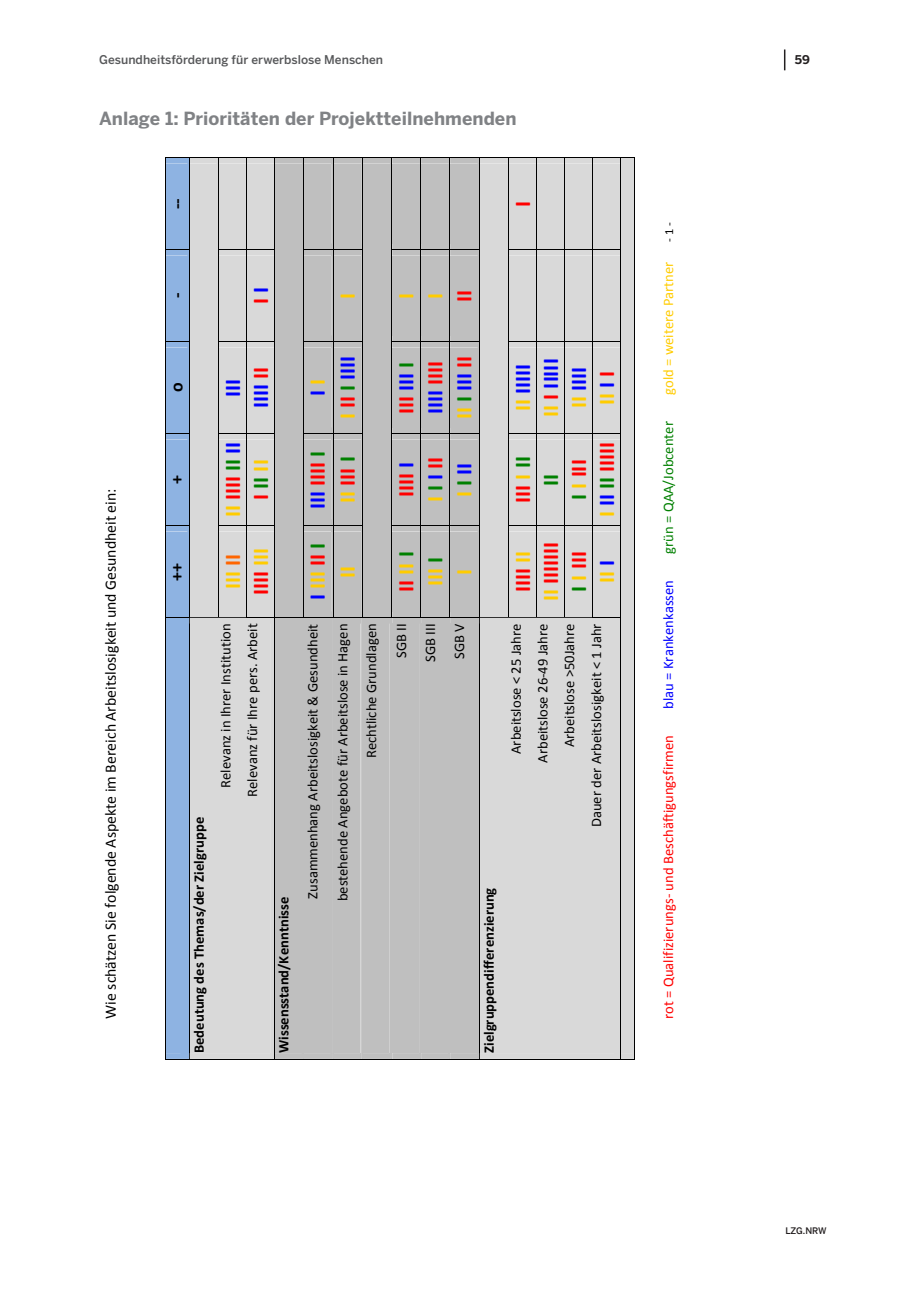
<style>
.page{position:relative;width:906px;height:1289px;background:#fff}
.page>*{position:absolute;margin:0;border:0;box-sizing:border-box;transform-origin:0 0}
.t1{font:700 22.5px "Calibri";letter-spacing:.005em;color:#f00}
.t2{font:700 22.5px "Calibri";letter-spacing:.005em;color:#00f}
.t3{font:700 22.5px "Calibri";letter-spacing:.005em;color:#fc0}
.t4{font:700 22.5px "Calibri";color:#008000}
.t5{font:700 18px "Benton Sans";letter-spacing:.005em;color:#808285}
.t6{font:700 18px "Calibri";color:#000}
.t7{font:15.75px "Calibri";color:#000}
.t8{font:14.55px/26.7px "Calibri";color:#000;text-align:right}
.t9{font:700 14.55px "Calibri";color:#000}
.t10{font:14.55px "Calibri";color:#f00}
.t11{font:14.55px "Calibri";color:#fc0}
.t12{font:14.55px "Calibri";color:#00f}
.t13{font:14.55px "Calibri";color:#008000}
.t14{font:12.45px "Calibri";color:#000}
.t15{font:500 12px "Benton Sans";letter-spacing:.005em;color:#57585a}
.t16{font:700 12px "Benton Sans";color:#231f20}
.t17{font:500 9px "Benton Sans";letter-spacing:-.01em;color:#231f20}
.s1{color:#00f}
.s2{color:#f00}
.s3{color:#fc0}
.s4{color:#008000}
.s5{color:#ff6500}
.s6{font-weight:700}
.s7{font-weight:700;font-size:22.5px;color:#00f}
.s8{font-weight:700;font-size:22.5px;color:#fc0}
.s9{font-weight:700;font-size:22.5px;color:#f00}
.s10{font-weight:700;font-size:22.5px;color:#008000}
</style>
<div class="page">
<svg style="left:784px;top:49px;width:1px;height:21px"></svg>
<svg style="left:165px;top:157px;width:470px;height:902px;background:#c3c5c7"></svg>
<p class="t15" style="left:99px;top:53px;width:285px">Gesundheitsförderung für erwerbslose Menschen</p>
<p class="t5" style="left:99px;top:108px;width:419px">Anlage 1: Prioritäten der Projektteilnehmenden</p>
<p class="t7" style="left:101px;top:1018px;width:531px;rotate:-90deg">Wie schätzen Sie folgende Aspekte im Bereich Arbeitslosigkeit und Gesundheit ein:</p>
<p class="t6" style="left:165px;top:209px;width:13px;rotate:-90deg">--</p>
<h1 class="t1" style="left:509px;top:207px;width:8px;rotate:-90deg">I</h1>
<p class="t6" style="left:165px;top:298px;width:7px;rotate:-90deg">-</p>
<h1 class="t1" style="left:247px;top:304px;width:19px;rotate:-90deg">I<span class="s1">I</span></h1>
<h1 class="t3" style="left:333px;top:298px;width:8px;rotate:-90deg">I</h1>
<h1 class="t3" style="left:392px;top:298px;width:8px;rotate:-90deg">I</h1>
<h1 class="t3" style="left:421px;top:298px;width:8px;rotate:-90deg">I</h1>
<h1 class="t1" style="left:450px;top:302px;width:14px;rotate:-90deg">II</h1>
<p class="t6" style="left:165px;top:392px;width:11px;rotate:-90deg">o</p>
<h1 class="t2" style="left:219px;top:396px;width:20px;rotate:-90deg">III</h1>
<h1 class="t2" style="left:247px;top:408px;width:43px;rotate:-90deg">IIII <span class="s2">II</span></h1>
<h1 class="t2" style="left:303px;top:396px;width:19px;rotate:-90deg">I <span class="s3">I</span></h1>
<h1 class="t2" style="left:333px;top:419px;width:65px;rotate:-90deg"><span class="s3">I</span> <span class="s2">II</span> <span class="s4">I</span> IIII</h1>
<h1 class="t1" style="left:392px;top:413px;width:54px;rotate:-90deg">III <span class="s1">III</span> <span class="s4">I</span></h1>
<h1 class="t2" style="left:421px;top:414px;width:55px;rotate:-90deg">IIII <span class="s2">IIII</span></h1>
<h1 class="t2" style="left:450px;top:419px;width:65px;rotate:-90deg"><span class="s3">II</span> <span class="s4">I</span> III <span class="s2">II</span></h1>
<h1 class="t2" style="left:509px;top:411px;width:49px;rotate:-90deg"><span class="s3">II</span> IIIII</h1>
<h1 class="t2" style="left:537px;top:417px;width:60px;rotate:-90deg"><span class="s3">II</span> <span class="s2">I</span> IIIII</h1>
<h1 class="t2" style="left:565px;top:408px;width:43px;rotate:-90deg"><span class="s3">II</span> IIII</h1>
<h1 class="t3" style="left:593px;top:405px;width:36px;rotate:-90deg">II <span class="s1">I</span> <span class="s2">I</span></h1>
<p class="t6" style="left:165px;top:484px;width:10px;rotate:-90deg">+</p>
<h1 class="t1" style="left:219px;top:517px;width:77px;rotate:-90deg"><span class="s3">II</span> IIII <span class="s4">II</span> <span class="s1">II</span></h1>
<h1 class="t4" style="left:247px;top:499px;width:42px;rotate:-90deg"><span class="s2">I</span> II <span class="s3">II</span></h1>
<h1 class="t1" style="left:303px;top:509px;width:60px;rotate:-90deg"><span class="s1">III</span> IIII <span class="s4">I</span></h1>
<h1 class="t1" style="left:333px;top:502px;width:48px;rotate:-90deg"><span class="s3">II</span> III <span class="s4">I</span></h1>
<h1 class="t1" style="left:392px;top:497px;width:37px;rotate:-90deg">IIII <span class="s1">I</span></h1>
<h1 class="t1" style="left:421px;top:502px;width:47px;rotate:-90deg"><span class="s3">I</span><span class="s4">I</span><span class="s1">I</span>II</h1>
<h1 class="t2" style="left:450px;top:497px;width:36px;rotate:-90deg"><span class="s3">I</span><span class="s4">I</span>II</h1>
<h1 class="t1" style="left:509px;top:502px;width:48px;rotate:-90deg">III <span class="s3">I</span> <span class="s4">II</span></h1>
<h1 class="t4" style="left:537px;top:485px;width:14px;rotate:-90deg">II</h1>
<h1 class="t1" style="left:565px;top:499px;width:42px;rotate:-90deg"><span class="s4">I</span> <span class="s3">I</span> III</h1>
<h1 class="t1" style="left:593px;top:517px;width:77px;rotate:-90deg"><span class="s3">I</span> <span class="s1">II</span> <span class="s4">II</span> IIIII</h1>
<p class="t6" style="left:165px;top:580px;width:19px;rotate:-90deg">++</p>
<p class="t9" style="left:190px;top:1053px;width:237px;rotate:-90deg">Bedeutung des Themas/der Zielgruppe</p>
<h1 class="t3" style="left:219px;top:589px;width:37px;rotate:-90deg">III <span class="s5">II</span></h1>
<h1 class="t1" style="left:247px;top:595px;width:49px;rotate:-90deg">IIII <span class="s3">III</span></h1>
<p class="t8" style="left:211px;top:797px;width:175px;rotate:-90deg">Relevanz in Ihrer Institution<br>Relevanz für Ihre pers. Arbeit</p>
<p class="t8" style="left:269px;top:898px;width:357px;line-height:29px;text-align:left;text-indent:-154px;rotate:-90deg"><span class="s6">Wissensstand/Kenntnisse<br></span>Zusammenhang Arbeitslosigkeit &amp; Gesundheit <span class="s7">I</span> <span class="s8">III</span> <span class="s9">II</span> <span class="s10">I</span></p>
<h1 class="t3" style="left:333px;top:577px;width:14px;rotate:-90deg">II</h1>
<h1 class="t1" style="left:392px;top:591px;width:42px;rotate:-90deg">II<span class="s3">II</span> <span class="s4">I</span></h1>
<h1 class="t3" style="left:421px;top:586px;width:31px;rotate:-90deg">III <span class="s4">I</span></h1>
<h1 class="t3" style="left:450px;top:574px;width:8px;rotate:-90deg">I</h1>
<p class="t8" style="left:328px;top:901px;width:279px;rotate:-90deg">bestehende Angebote für Arbeitslose in Hagen</p>
<p class="t8" style="left:356px;top:758px;width:136px;line-height:29.8px;rotate:-90deg">Rechtliche Grundlagen<br>SGB II</p>
<p class="t8" style="left:416px;top:661px;width:40px;rotate:-90deg">SGB III</p>
<p class="t8" style="left:445px;top:659px;width:37px;rotate:-90deg">SGB V</p>
<p class="t9" style="left:480px;top:1053px;width:167px;rotate:-90deg">Zielgruppendifferenzierung</p>
<h1 class="t1" style="left:509px;top:592px;width:43px;rotate:-90deg">IIII <span class="s3">II</span></h1>
<h1 class="t1" style="left:537px;top:601px;width:61px;rotate:-90deg"><span class="s3">II</span> IIIIIII</h1>
<h1 class="t1" style="left:565px;top:591px;width:42px;rotate:-90deg"><span class="s4">I</span> <span class="s3">I</span> III</h1>
<h1 class="t3" style="left:593px;top:583px;width:25px;rotate:-90deg">II <span class="s1">I</span></h1>
<p class="t8" style="left:502px;top:827px;width:205px;rotate:-90deg">Arbeitslose &lt; 25 Jahre<br>Arbeitslose 26-49 Jahre<br>Arbeitslose &gt;50Jahre<br>Dauer der Arbeitslosigkeit &lt; 1 Jahr</p>
<p class="t14" style="left:661px;top:242px;width:21px;rotate:-90deg">- 1 -</p>
<p class="t11" style="left:659px;top:395px;width:135px;rotate:-90deg">gold = weitere Partner</p>
<p class="t13" style="left:659px;top:553px;width:134px;rotate:-90deg">grün = QAA/Jobcenter</p>
<p class="t12" style="left:659px;top:708px;width:130px;rotate:-90deg">blau = Krankenkassen</p>
<p class="t10" style="left:659px;top:1018px;width:285px;rotate:-90deg">rot = Qualifizierungs- und Beschäftigungsfirmen</p>
<p class="t16" style="left:795px;top:52px;width:17px">59</p>
<p class="t17" style="left:785px;top:1225px;width:43px">LZG.NRW</p>
</div>
